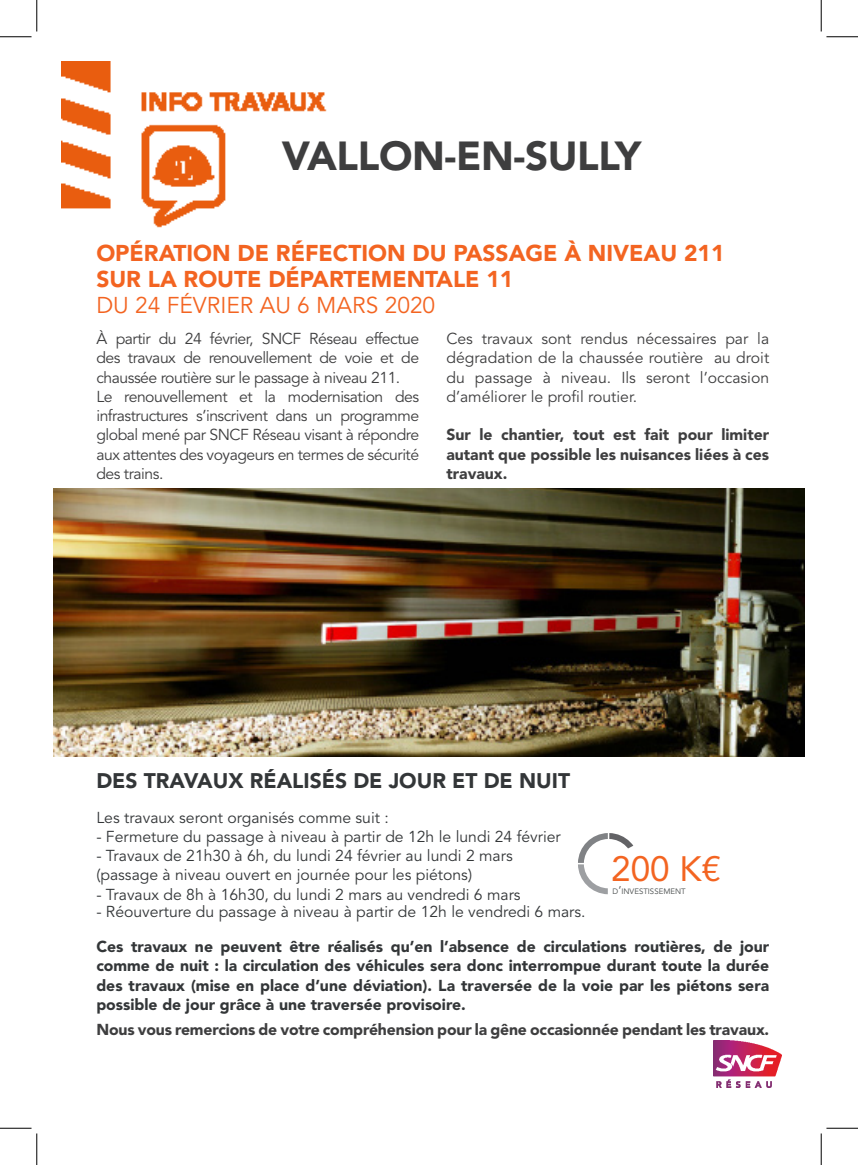
<style>
.page{position:relative;width:858px;height:1165px;background:#fff}
.page>*{position:absolute;margin:0;border:0;box-sizing:border-box;transform-origin:0 0}
.NIVEAU_1{font:900 40.25px "Avenir LT Std";letter-spacing:-.01em;color:#3e3e3f}
.tx_courant{font:35px "Avenir LT Std";color:#f36421}
.t1{font:900 22.75px/26.2px "Avenir LT Std";color:#f36421}
.t2{font:22.75px "Avenir LT Std";color:#f36421}
.t3{font:900 21px "Avenir LT Std";color:#333638}
.t4{font:15.75px/19.2px "Avenir LT Std";letter-spacing:-.03em;color:#3e3e3f;text-align:justify}
.t5{font:15.75px "Avenir LT Std";color:#333638}
.t6{font:900 15.75px/19.2px "Avenir LT Std";color:#333638;text-align:justify}
.t7{font:900 15.75px/19.2px "Avenir LT Std";letter-spacing:-.01em;color:#3e3e3f;text-align:justify}
.t8{font:7.88px "Avenir LT Std";color:#5a5e5e}
.s1{font-size:11.2px}
</style>
<div class="page">
<img style="left:62px;top:62px;width:265px;height:166px">
<img style="left:713px;top:1040px;width:68px;height:47px">
<img style="left:54px;top:488px;width:750px;height:268px">
<svg style="left:578px;top:833px;width:56px;height:61px"></svg>
<hr style="left:0;top:36px;width:32px;height:1px;background:#000">
<hr style="left:826px;top:36px;width:31px;height:1px;background:#000">
<hr style="left:0;top:1128px;width:32px;height:1px;background:#000">
<hr style="left:826px;top:1128px;width:31px;height:1px;background:#000">
<hr style="left:36px;top:0;width:1px;height:32px;background:#000">
<hr style="left:36px;top:1133px;width:1px;height:32px;background:#000">
<hr style="left:820px;top:0;width:1px;height:32px;background:#000">
<hr style="left:820px;top:1133px;width:1px;height:32px;background:#000">
<p class="NIVEAU_1" style="left:281px;top:131px;width:361px">VALLON-EN-SULLY</p>
<p class="t1" style="left:96px;top:240px;width:629px">OPÉRATION DE RÉFECTION DU PASSAGE À NIVEAU 211<br>SUR LA ROUTE DÉPARTEMENTALE 11</p>
<p class="t2" style="left:96px;top:292px;width:340px">DU 24 FÉVRIER AU 6 MARS 2020</p>
<p class="t4" style="left:96px;top:330px;width:324px">À partir du 24 février, SNCF Réseau effectue des travaux de renouvellement de voie et de chaussée routière sur le passage à niveau 211.</p>
<p class="t4" style="left:96px;top:387px;width:324px">Le renouvellement et la modernisation des infrastructures s’inscrivent dans un programme global mené par SNCF Réseau visant à répondre aux attentes des voyageurs en termes de sécurité des trains.</p>
<p class="t4" style="left:446px;top:330px;width:324px">Ces travaux sont rendus nécessaires par la dégradation de la chaussée routière au droit du passage à niveau. Ils seront l’occasion d’améliorer le profil routier.</p>
<p class="t7" style="left:446px;top:425px;width:324px">Sur le chantier, tout est fait pour limiter autant que possible les nuisances liées à ces travaux.</p>
<p class="t3" style="left:96px;top:767px;width:475px">DES TRAVAUX RÉALISÉS DE JOUR ET DE NUIT</p>
<p class="t5" style="left:96px;top:808px;width:294px">Les travaux seront organisés comme suit :</p>
<p class="t5" style="left:96px;top:827px;width:466px">- Fermeture du passage à niveau à partir de 12h le lundi 24 février</p>
<p class="t5" style="left:96px;top:847px;width:418px">- Travaux de 21h30 à 6h, du lundi 24 février au lundi 2 mars</p>
<p class="t5" style="left:96px;top:866px;width:377px">(passage à niveau ouvert en journée pour les piétons)</p>
<p class="t5" style="left:96px;top:885px;width:425px">- Travaux de 8h à 16h30, du lundi 2 mars au vendredi 6 mars</p>
<p class="t5" style="left:96px;top:903px;width:490px">- Réouverture du passage à niveau à partir de 12h le vendredi 6 mars.</p>
<p class="t6" style="left:96px;top:937px;width:674px">Ces travaux ne peuvent être réalisés qu’en l’absence de circulations routières, de jour comme de nuit : la circulation des véhicules sera donc interrompue durant toute la durée des travaux (mise en place d’une déviation). La traversée de la voie par les piétons sera possible de jour grâce à une traversée provisoire.</p>
<p class="t7" style="left:96px;top:1020px;width:674px">Nous vous remercions de votre compréhension pour la gêne occasionnée pendant les travaux.</p>
<p class="tx_courant" style="left:611px;top:848px;width:111px">200 K€</p>
<p class="t8" style="left:612px;top:886px;width:75px">D<span class="s1">’</span>INVESTISSEMENT</p>
</div>
